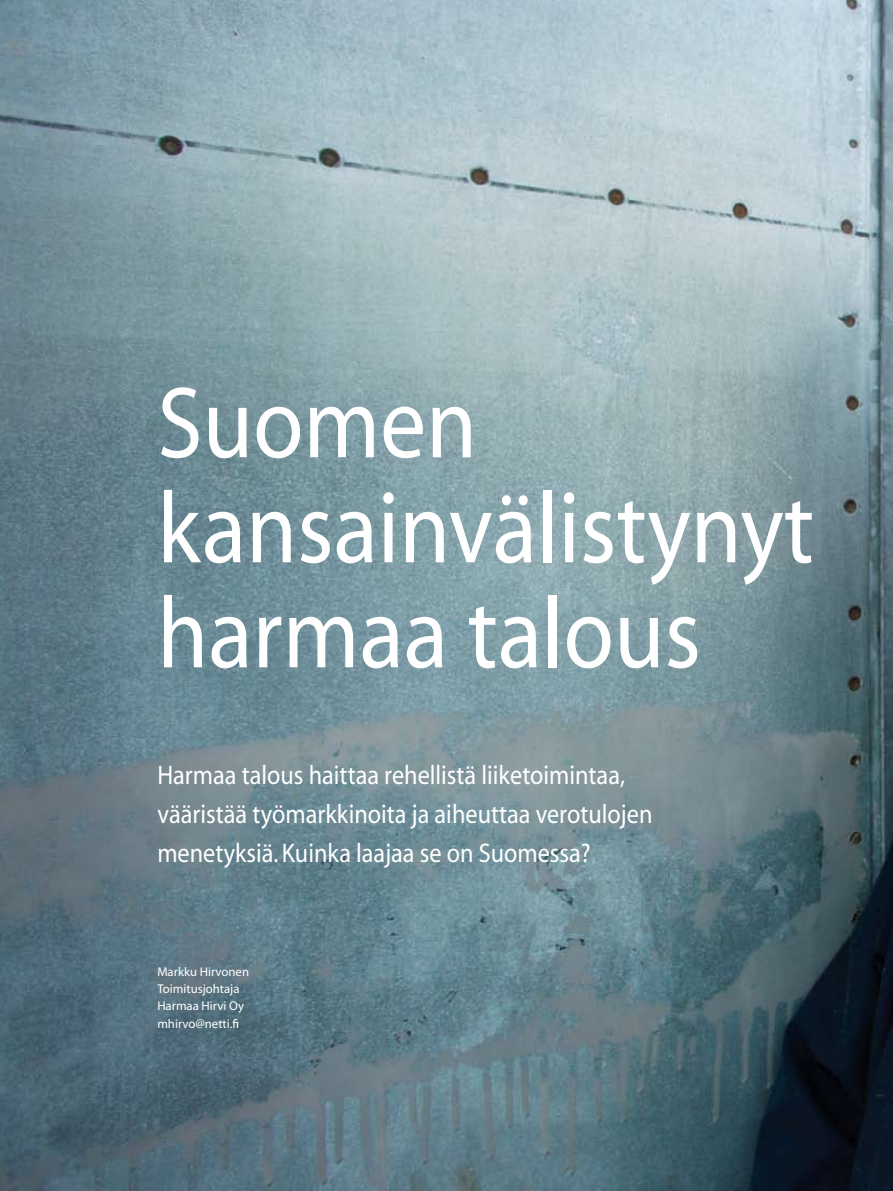
<style>
.page{position:relative;width:893px;height:1191px;background:#fff}
.page>*{position:absolute;margin:0;border:0;box-sizing:border-box;transform-origin:0 0}
.t1{font:102px/105px "Myriad";color:#fff;scale:.9 1}
.t2{font:27px/39px "Myriad";color:#fff;scale:.9 1}
.t3{font:12.75px/17.2px "Myriad";color:#fff}
</style>
<div class="page">
<img style="left:0;top:0;width:893px;height:1191px">
<h1 class="t1" style="left:157px;top:375px;width:731px">Suomen kansainvälistynyt harmaa talous</h1>
<p class="t2" style="left:157px;top:756px;width:552px">Harmaa talous haittaa rehellistä liiketoimintaa, vääristää työmarkkinoita ja aiheuttaa verotulojen menetyksiä. Kuinka laajaa se on Suomessa?</p>
<p class="t3" style="left:157px;top:963px;width:93px">Markku Hirvonen<br>Toimitusjohtaja<br>Harmaa Hirvi Oy mhirvo@netti.fi</p>
</div>
